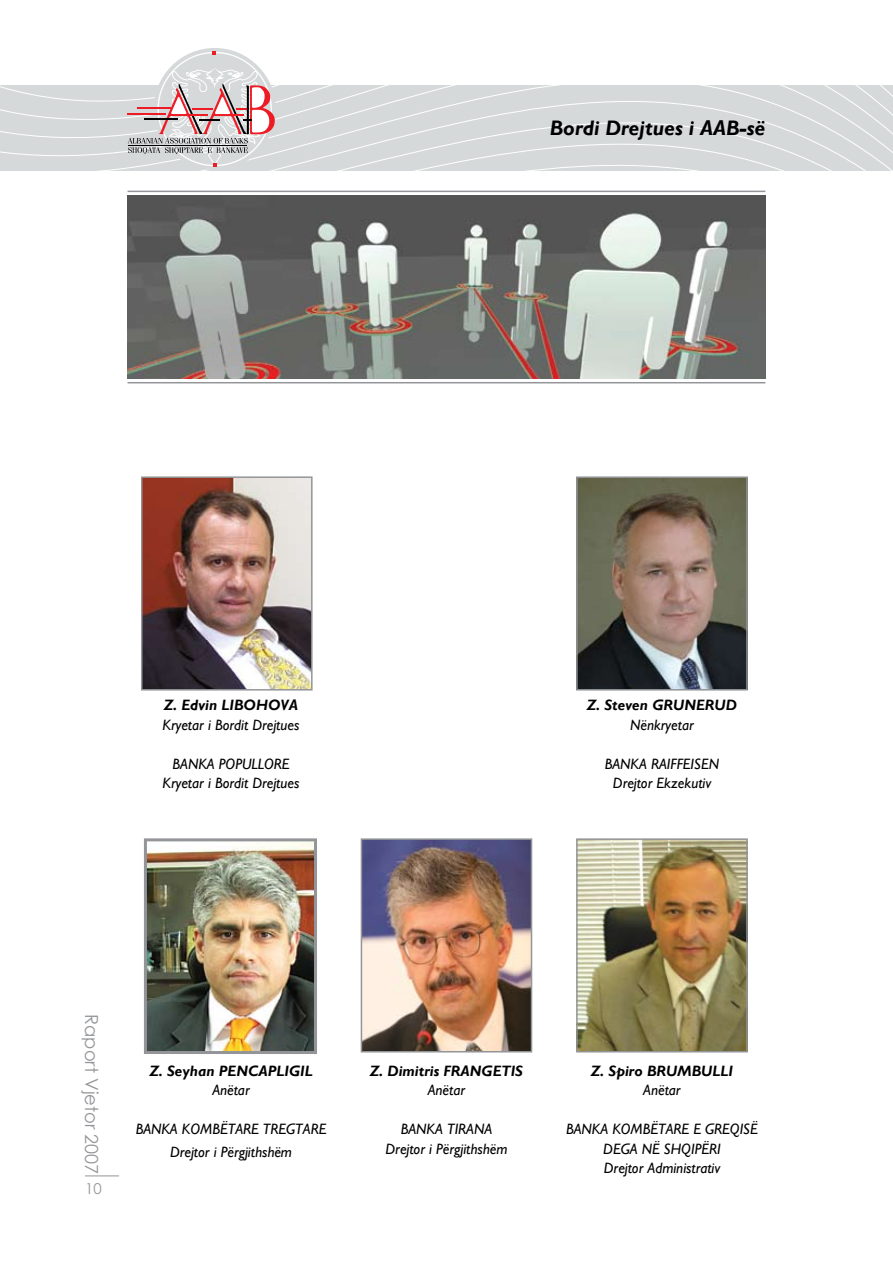
<style>
.page{position:relative;width:893px;height:1263px;background:#fff}
.page>*{position:absolute;margin:0;border:0;box-sizing:border-box;transform-origin:0 0}
.t1{font:italic 700 21px "Gill Sans";color:#000}
.t2{font:18px "Century Gothic";color:#939598}
.t3{font:italic 15px/19.5px "Gill Sans";color:#000;text-align:center}
.t4{font:italic 700 15px "Gill Sans";color:#000}
.t5{font:15px "Century Gothic";color:#939598}
</style>
<div class="page">
<svg style="left:0;top:85px;width:893px;height:85px;background:#d7dadb"></svg>
<hr style="left:85px;top:1175px;width:34px;height:1px;background:#939598">
<hr style="left:128px;top:382px;width:637px;height:1px;background:#939598">
<hr style="left:128px;top:191px;width:637px;height:1px;background:#939598">
<svg style="left:128px;top:51px;width:147px;height:116px"></svg>
<img style="left:128px;top:196px;width:637px;height:182px">
<img style="left:579px;top:479px;width:166px;height:208px">
<div style="left:576px;top:476px;width:172px;height:214px;border:2px solid #939598"></div>
<img style="left:579px;top:841px;width:166px;height:208px">
<div style="left:576px;top:838px;width:172px;height:214px;border:2px solid #939598"></div>
<img style="left:148px;top:842px;width:165px;height:208px">
<div style="left:144px;top:838px;width:173px;height:216px;border:3px solid #939598"></div>
<img style="left:144px;top:479px;width:166px;height:208px">
<div style="left:141px;top:476px;width:172px;height:214px;border:2px solid #939598"></div>
<img style="left:364px;top:841px;width:165px;height:208px">
<div style="left:361px;top:838px;width:171px;height:214px;border:2px solid #939598"></div>
<h1 class="t1" style="left:550px;top:115px;width:217px">Bordi Drejtues i AAB-së</h1>
<p class="t4" style="left:164px;top:696px;width:136px">Z. Edvin LIBOHOVA</p>
<p class="t3" style="left:163px;top:715px;width:138px">Kryetar i Bordit Drejtues</p>
<p class="t3" style="left:163px;top:754px;width:138px">BANKA POPULLORE<br>Kryetar i Bordit Drejtues</p>
<p class="t4" style="left:587px;top:696px;width:152px">Z. Steven GRUNERUD</p>
<p class="t3" style="left:630px;top:715px;width:65px">Nënkryetar</p>
<p class="t3" style="left:605px;top:754px;width:116px">BANKA RAIFFEISEN<br>Drejtor Ekzekutiv</p>
<p class="t2" style="left:104px;top:1014px;width:161px;rotate:90deg">Raport Vjetor 2007</p>
<p class="t5" style="left:85px;top:1178px;width:18px">10</p>
<p class="t4" style="left:149px;top:1062px;width:165px">Z. Seyhan PENCAPLIGIL</p>
<p class="t3" style="left:212px;top:1080px;width:39px">Anëtar</p>
<p class="t3" style="left:136px;top:1118px;width:192px;line-height:22.5px">BANKA KOMBËTARE TREGTARE<br>Drejtor i Përgjithshëm</p>
<p class="t4" style="left:370px;top:1062px;width:155px">Z. Dimitris FRANGETIS</p>
<p class="t3" style="left:428px;top:1080px;width:39px">Anëtar</p>
<p class="t3" style="left:385px;top:1119px;width:124px">BANKA TIRANA<br>Drejtor i Përgjithshëm</p>
<p class="t4" style="left:591px;top:1062px;width:144px">Z. Spiro BRUMBULLI</p>
<p class="t3" style="left:643px;top:1080px;width:39px">Anëtar</p>
<p class="t3" style="left:566px;top:1119px;width:193px">BANKA KOMBËTARE E GREQISË<br>DEGA NË SHQIPËRI<br>Drejtor Administrativ</p>
</div>
